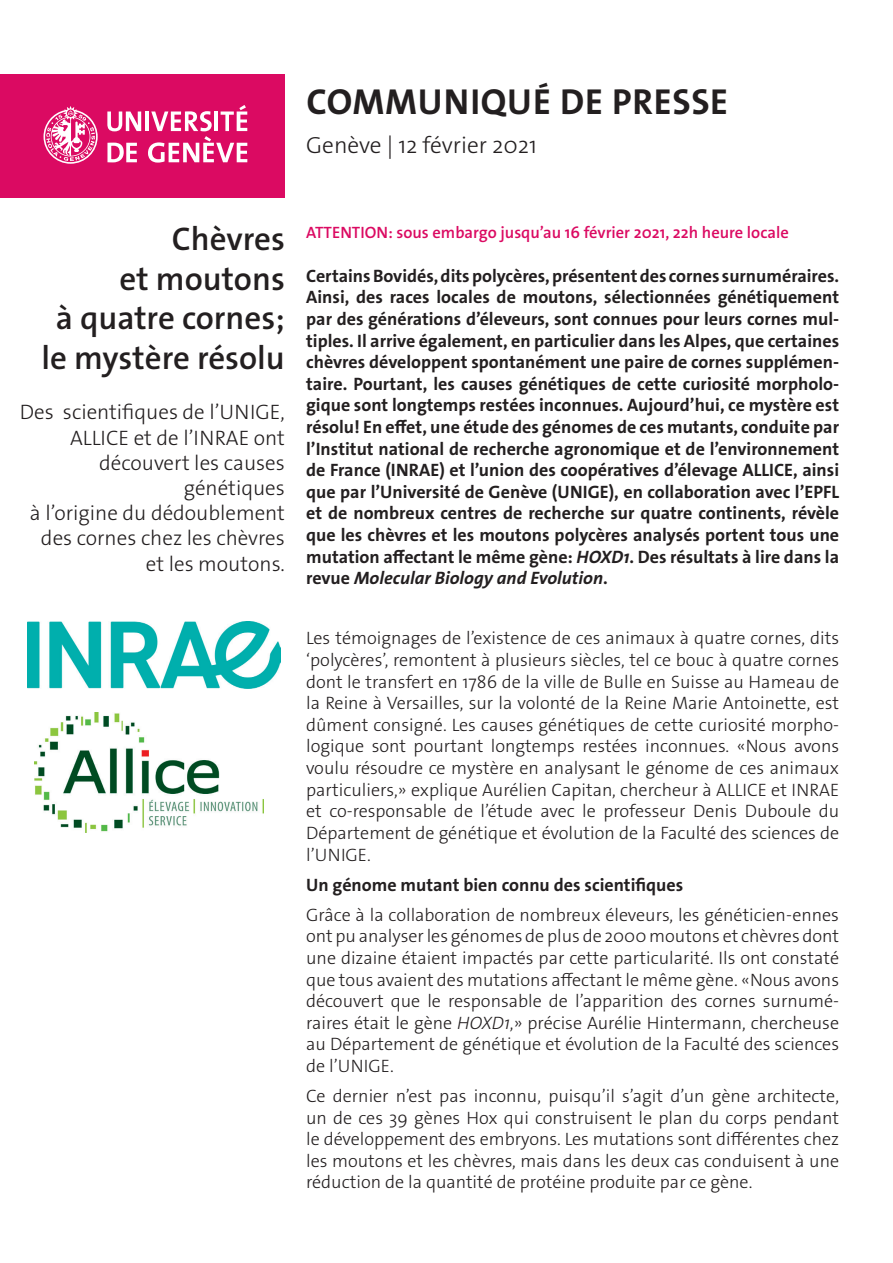
<style>
.page{position:relative;width:893px;height:1263px;background:#fff}
.page>*{position:absolute;margin:0;border:0;box-sizing:border-box;transform-origin:0 0}
._4__texte_courant{font:700 36.3px "The Sans Os F";letter-spacing:.02em;color:#231f20}
._1__grand_titre{font:600 33px/39.6px "The Sans Os F";color:#231f20;text-align:right}
._4__texte_courant-2{font:300 23.4px "The Sans Os F";color:#231f20}
._1__grand_titre-2{font:300 21px/25.2px "The Sans Os F";color:#231f20;text-align:right}
._4__texte_courant-3{font:300 18px/21.6px "The Sans Os F";color:#231f20;text-align:justify}
._4__texte_courant-4{font:700 18px/21.6px "The Sans Os F";color:#231f20;text-align:justify}
.embargo{font:600 16.5px "The Sans Os F";color:#db0a62}
.s1{font-style:italic}
</style>
<div class="page">
<div style="left:0;top:74px;width:285px;height:124px;background:#db0a62"></div>
<svg style="left:44px;top:106px;width:54px;height:58px"></svg>
<svg style="left:107px;top:111px;width:34px;height:20px"></svg>
<hr style="left:145px;top:111px;width:4px;height:20px;background:#fff">
<svg style="left:107px;top:143px;width:30px;height:19px"></svg>
<svg style="left:148px;top:105px;width:99px;height:58px"></svg>
<img style="left:28px;top:622px;width:252px;height:67px">
<img style="left:35px;top:712px;width:229px;height:120px">
<p class="_4__texte_courant" style="left:306px;top:78px;width:423px">COMMUNIQUÉ DE PRESSE</p>
<p class="_4__texte_courant-2" style="left:306px;top:130px;width:232px">Genève | 12 février 2021</p>
<p class="_1__grand_titre" style="left:41px;top:219px;width:245px">Chèvres<br>et moutons<br>à quatre cornes; le mystère résolu</p>
<p class="_1__grand_titre-2" style="left:20px;top:400px;width:267px">Des scientifiques de l’UNIGE,<br>ALLICE et de l’INRAE ont découvert les causes génétiques<br>à l’origine du dédoublement des cornes chez les chèvres et les moutons.</p>
<p class="embargo" style="left:306px;top:222px;width:484px">ATTENTION: sous embargo jusqu’au 16 février 2021, 22h heure locale</p>
<p class="_4__texte_courant-4" style="left:306px;top:265px;width:534px">Certains Bovidés, dits polycères, présentent des cornes surnuméraires.<br>Ainsi, des races locales de moutons, sélectionnées génétiquement par des générations d’éleveurs, sont connues pour leurs cornes mul&shy;tiples. Il arrive également, en particulier dans les Alpes, que certaines chèvres développent spontanément une paire de cornes supplémen&shy;taire. Pourtant, les causes génétiques de cette curiosité morpholo&shy;gique sont longtemps restées inconnues. Aujourd’hui, ce mystère est résolu! En effet, une étude des génomes de ces mutants, conduite par l’Institut national de recherche agronomique et de l’environnement de France (INRAE) et l’union des coopératives d’élevage ALLICE, ainsi que par l’Université de Genève (UNIGE), en collaboration avec l’EPFL et de nombreux centres de recherche sur quatre continents, révèle que les chèvres et les moutons polycères analysés portent tous une mutation affectant le même gène: <span class="s1">HOXD1</span>. Des résultats à lire dans la revue <span class="s1">Molecular Biology and Evolution</span>.</p>
<p class="_4__texte_courant-3" style="left:306px;top:628px;width:534px">Les témoignages de l’existence de ces animaux à quatre cornes, dits ‘polycères’, remontent à plusieurs siècles, tel ce bouc à quatre cornes dont le transfert en 1786 de la ville de Bulle en Suisse au Hameau de la Reine à Versailles, sur la volonté de la Reine Marie Antoinette, est dûment consigné. Les causes génétiques de cette curiosité morpho&shy;logique sont pourtant longtemps restées inconnues. «Nous avons voulu résoudre ce mystère en analysant le génome de ces animaux particuliers,» explique Aurélien Capitan, chercheur à ALLICE et INRAE et co-responsable de l’étude avec le professeur Denis Duboule du Département de génétique et évolution de la Faculté des sciences de l’UNIGE.</p>
<p class="_4__texte_courant-4" style="left:306px;top:874px;width:379px">Un génome mutant bien connu des scientifiques</p>
<p class="_4__texte_courant-3" style="left:306px;top:904px;width:534px">Grâce à la collaboration de nombreux éleveurs, les généticien-ennes ont pu analyser les génomes de plus de 2000 moutons et chèvres dont une dizaine étaient impactés par cette particularité. Ils ont constaté que tous avaient des mutations affectant le même gène. «Nous avons découvert que le responsable de l’apparition des cornes surnumé&shy;raires était le gène <span class="s1">HOXD1</span>,» précise Aurélie Hintermann, chercheuse au Département de génétique et évolution de la Faculté des sciences de l’UNIGE.</p>
<p class="_4__texte_courant-3" style="left:306px;top:1085px;width:534px">Ce dernier n’est pas inconnu, puisqu’il s’agit d’un gène architecte, un de ces 39 gènes Hox qui construisent le plan du corps pendant le développement des embryons. Les mutations sont différentes chez les moutons et les chèvres, mais dans les deux cas conduisent à une réduction de la quantité de protéine produite par ce gène.</p>
</div>
